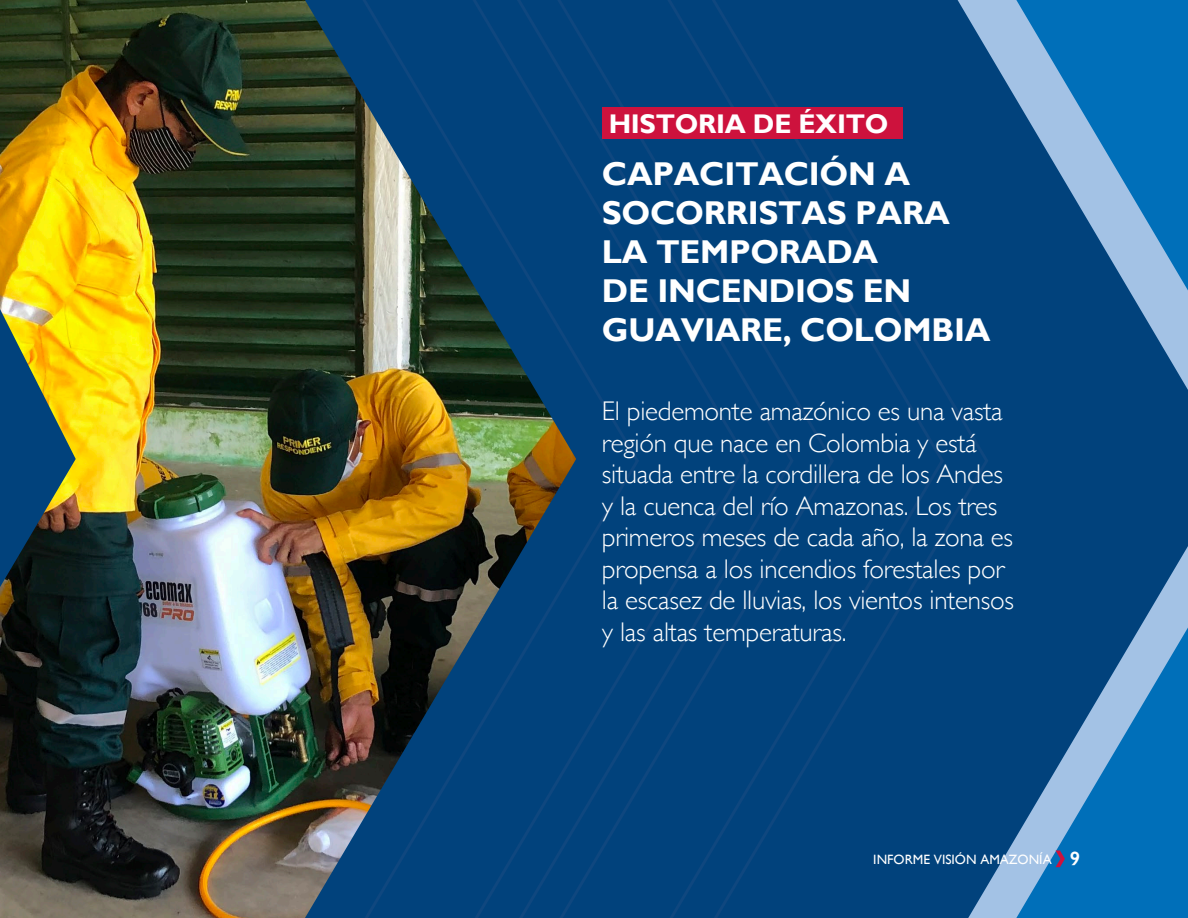
<style>
.page{position:relative;width:1188px;height:918px;background:#fff}
.page>*{position:absolute;margin:0;border:0;box-sizing:border-box;transform-origin:0 0}
.t1{font:700 33px/39px "Gill Sans";letter-spacing:-.01em;color:#fff}
.t2{font:300 27px/31.5px "Gill Sans";letter-spacing:-.01em;color:#fff}
.t3{font:700 27px "Gill Sans";letter-spacing:-.01em;color:#fff}
.t4{font:13.5px "Gill Sans";color:#fff}
.s1{font-weight:600;font-size:19.5px}
</style>
<div class="page">
<svg style="left:990px;top:0;width:198px;height:918px;fill:#01427c"></svg>
<div style="left:576px;top:0;width:414px;height:918px;background:#01427c"></div>
<img style="left:0;top:0;width:576px;height:918px">
<svg style="left:1056px;top:850px;width:9px;height:17px"></svg>
<div style="left:602px;top:108px;width:300px;height:31px;background:#cd123d"></div>
<p class="t3" style="left:609px;top:108px;width:281px">HISTORIA DE ÉXITO</p>
<h2 class="t1" style="left:602px;top:156px;width:390px">CAPACITACIÓN A<br>SOCORRISTAS PARA<br>LA TEMPORADA<br>DE INCENDIOS EN<br>GUAVIARE, COLOMBIA</h2>
<p class="t2" style="left:602px;top:394px;width:414px">El piedemonte amazónico es una vasta región que nace en Colombia y está situada entre la cordillera de los Andes y la cuenca del río Amazonas. Los tres primeros meses de cada año, la zona es propensa a los incendios forestales por la escasez de lluvias, los vientos intensos y las altas temperaturas.</p>
<p class="t4" style="left:873px;top:851px;width:208px">INFORME VISIÓN AMAZONÍA <span class="s1">9</span></p>
</div>
